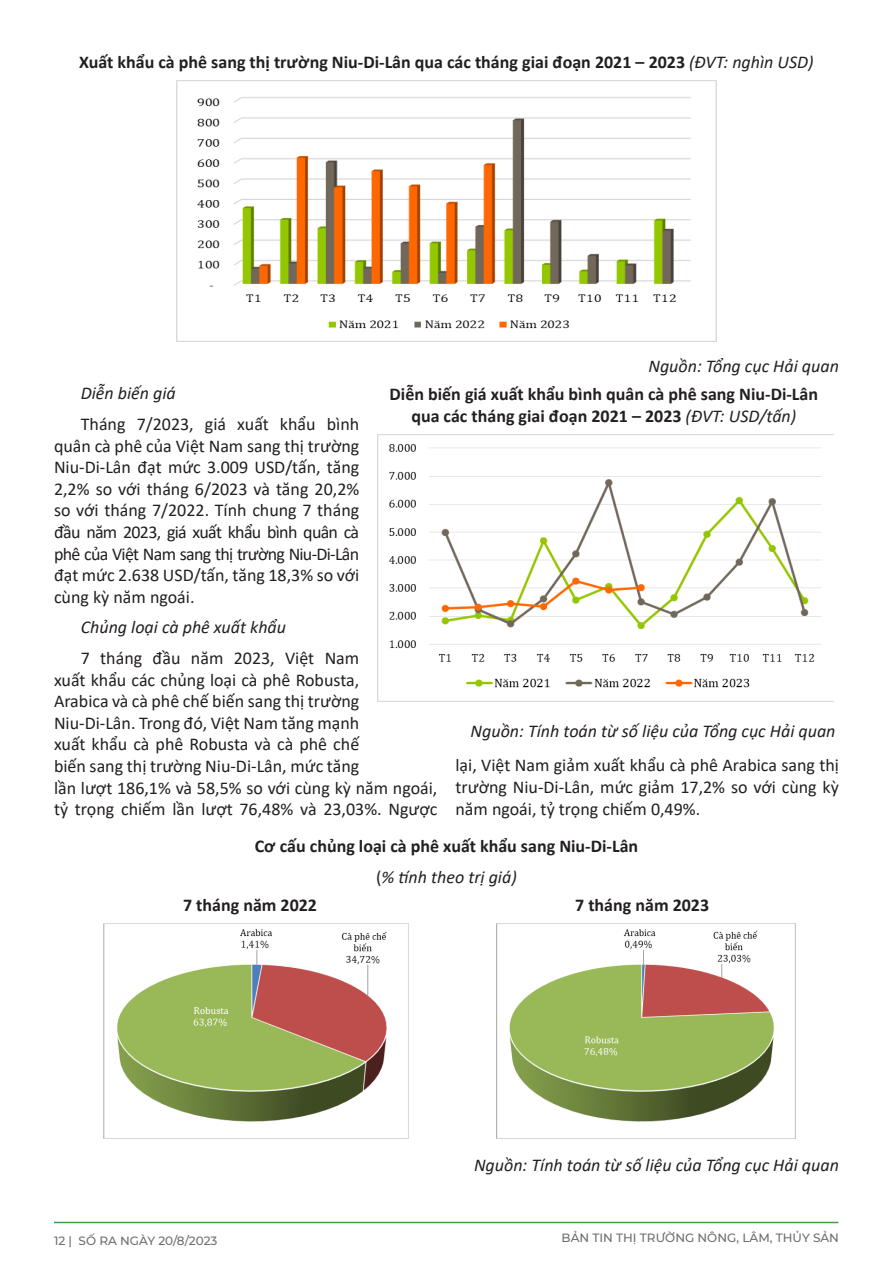
<style>
.page{position:relative;width:893px;height:1263px;background:#fff}
.page>*{position:absolute;margin:0;border:0;box-sizing:border-box;transform-origin:0 0}
.t1{font:18px/21.6px "Calibri";color:#231f20;text-align:justify}
.Heading_1_Heading_1{font:700 18px/21.6px "Calibri";color:#231f20;text-align:center}
.t2{font:italic 18px "Calibri";color:#231f20}
.t3{font:500 12px "Montserrat";color:#6c6d70}
.s1{font-weight:400;font-style:italic}
.s2{font-style:normal}
</style>
<div class="page">
<hr style="left:54px;top:1222px;width:784px;height:1px;background:#3da046">
<img style="left:176px;top:80px;width:541px;height:262px">
<img style="left:377px;top:435px;width:456px;height:267px">
<img style="left:103px;top:923px;width:306px;height:215px">
<img style="left:496px;top:923px;width:300px;height:215px">
<p class="Heading_1_Heading_1" style="left:79px;top:50px;width:736px">Xuất khẩu cà phê sang thị trường Niu-Di-Lân qua các tháng giai đoạn 2021 – 2023 <span class="s1">(ĐVT: nghìn USD)</span></p>
<p class="t2" style="left:648px;top:354px;width:192px">Nguồn: Tổng cục Hải quan</p>
<p class="t2" style="left:81px;top:381px;width:97px">Diễn biến giá</p>
<p class="t1" style="left:54px;top:413px;width:307px;text-indent:27px">Tháng 7/2023, giá xuất khẩu bình quân cà phê của Việt Nam sang thị trường Niu-Di-Lân đạt mức 3.009 USD/tấn, tăng 2,2% so với tháng 6/2023 và tăng 20,2% so với tháng 7/2022. Tính chung 7 tháng đầu năm 2023, giá xuất khẩu bình quân cà phê của Việt Nam sang thị trường Niu-Di-Lân đạt mức 2.638 USD/tấn, tăng 18,3% so với cùng kỳ năm ngoái.</p>
<p class="t2" style="left:81px;top:615px;width:207px">Chủng loại cà phê xuất khẩu</p>
<p class="t1" style="left:54px;top:647px;width:385px;text-align:left;text-indent:27px">7 tháng đầu năm 2023, Việt Nam<br>xuất khẩu các chủng loại cà phê Robusta,<br>Arabica và cà phê chế biến sang thị trường Niu-Di-Lân. Trong đó, Việt Nam tăng mạnh<br>xuất khẩu cà phê Robusta và cà phê chế<br>biến sang thị trường Niu-Di-Lân, mức tăng<br>lần lượt 186,1% và 58,5% so với cùng kỳ năm ngoái, tỷ trọng chiếm lần lượt 76,48% và 23,03%. Ngược</p>
<p class="Heading_1_Heading_1" style="left:390px;top:383px;width:430px">Diễn biến giá xuất khẩu bình quân cà phê sang Niu-Di-Lân qua các tháng giai đoạn 2021 – 2023 <span class="s1">(ĐVT: USD/tấn)</span></p>
<p class="t2" style="left:471px;top:718px;width:366px">Nguồn: Tính toán từ số liệu của Tổng cục Hải quan</p>
<p class="t1" style="left:455px;top:754px;width:385px">lại, Việt Nam giảm xuất khẩu cà phê Arabica sang thị trường Niu-Di-Lân, mức giảm 17,2% so với cùng kỳ năm ngoái, tỷ trọng chiếm 0,49%.</p>
<p class="Heading_1_Heading_1" style="left:255px;top:835px;width:385px">Cơ cấu chủng loại cà phê xuất khẩu sang Niu-Di-Lân</p>
<p class="t2" style="left:376px;top:864px;width:142px"><span class="s2">(</span>% tính theo trị giá)</p>
<p class="Heading_1_Heading_1" style="left:183px;top:894px;width:136px">7 tháng năm 2022</p>
<p class="Heading_1_Heading_1" style="left:575px;top:894px;width:136px">7 tháng năm 2023</p>
<p class="t2" style="left:474px;top:1153px;width:366px">Nguồn: Tính toán từ số liệu của Tổng cục Hải quan</p>
<p class="t3" style="left:54px;top:1232px;width:165px">12 | SỐ RA NGÀY 20/8/2023</p>
<p class="t3" style="left:562px;top:1230px;width:279px">BẢN TIN THỊ TRƯỜNG NÔNG, LÂM, THỦY SẢN</p>
</div>
